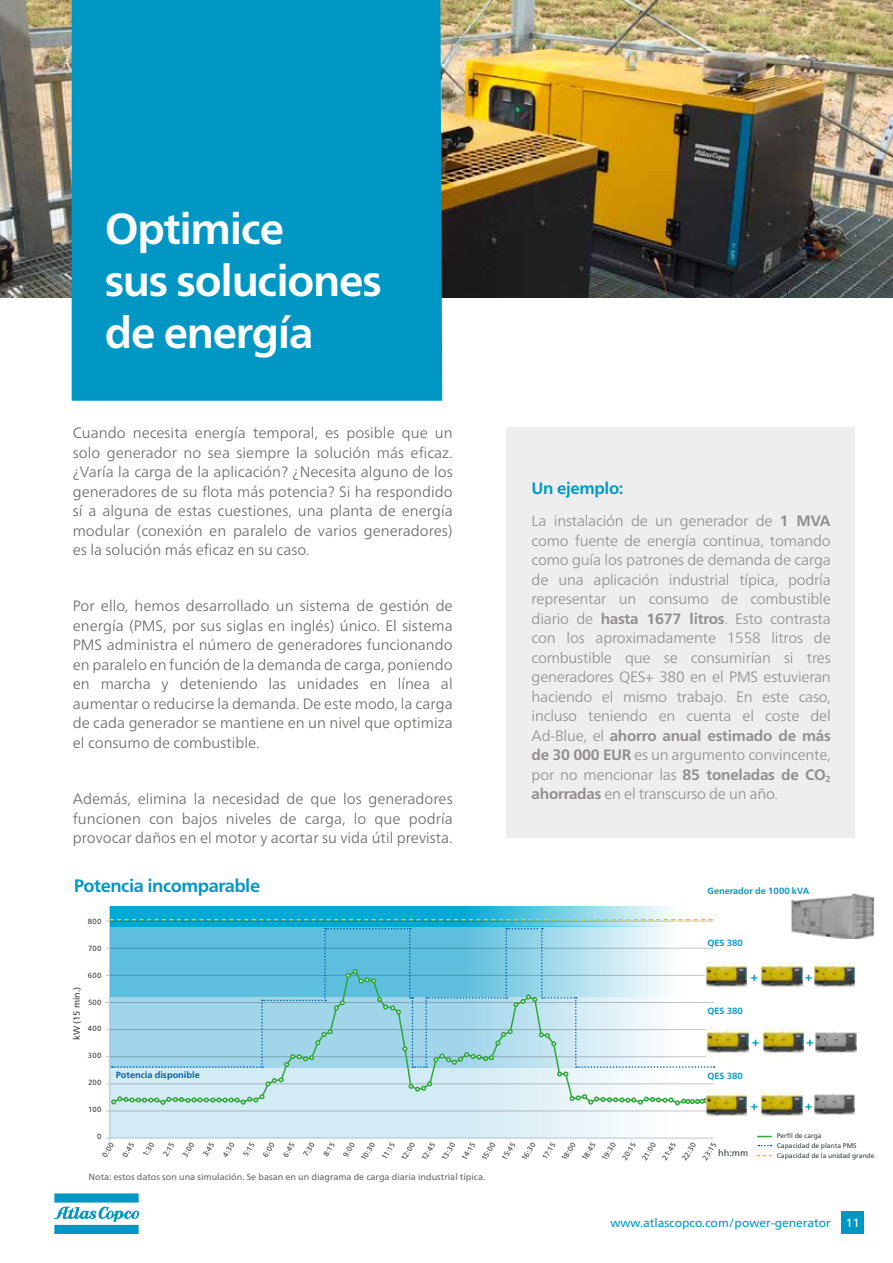
<style>
.page{position:relative;width:893px;height:1263px;background:#fff}
.page>*{position:absolute;margin:0;border:0;box-sizing:border-box;transform-origin:0 0}
.t1{font:700 43.5px/52.2px "Neue Frutiger World";letter-spacing:-.03em;color:#fff}
.t2{font:700 18px "Neue Frutiger World";letter-spacing:-.025em;color:#0097c4}
.t3{font:700 16.5px "Neue Frutiger World";letter-spacing:-.02em;color:#0097c4}
.t4{font:300 15px/19.5px "Neue Frutiger World";color:#686766;text-align:justify}
.t5{font:300 15px/19.5px "Neue Frutiger World";letter-spacing:-.015em;color:#8f8d8d;text-align:justify}
.t6{font:12px "Neue Frutiger World";color:#0097c4}
.t7{font:700 12px "Neue Frutiger World";color:#0097c4}
.t8{font:9px "Neue Frutiger World";color:#686766}
.t9{font:700 9px "Neue Frutiger World";color:#0097c4}
.t10{font:700 9px "Neue Frutiger World";color:#005da9}
.t11{font:9px "Neue Frutiger World";color:#373a3b}
.t12{font:7.5px "Neue Frutiger World";letter-spacing:.04em;color:#373a3b}
.t13{font:6.75px/10.1px "Neue Frutiger World";color:#373a3b}
.s1{font-weight:700}
.s2{color:#fff}
</style>
<div class="page">
<img style="left:0;top:0;width:893px;height:298px">
<div style="left:72px;top:0;width:370px;height:401px;background:#0097c4"></div>
<svg style="left:110px;top:1068px;width:564px;height:70px;background:#d9ecf4"></svg>
<svg style="left:110px;top:906px;width:564px;height:21px;background:#30b8d4"></svg>
<hr style="left:106px;top:1111px;width:608px;height:1px;background:#c6c6c6">
<hr style="left:106px;top:1083px;width:608px;height:1px;background:#c6c6c6">
<hr style="left:106px;top:1056px;width:608px;height:1px;background:#c6c6c6">
<hr style="left:106px;top:1029px;width:608px;height:1px;background:#c6c6c6">
<hr style="left:106px;top:1002px;width:608px;height:1px;background:#c6c6c6">
<hr style="left:106px;top:975px;width:608px;height:1px;background:#c6c6c6">
<hr style="left:106px;top:948px;width:608px;height:1px;background:#c6c6c6">
<hr style="left:106px;top:921px;width:608px;height:1px;background:#c6c6c6">
<hr style="left:109px;top:906px;width:1px;height:235px;background:#c6c6c6">
<hr style="left:106px;top:1138px;width:608px;height:1px;background:#c6c6c6">
<svg style="left:110px;top:919px;width:602px;height:1px"></svg>
<svg style="left:111px;top:928px;width:604px;height:177px;background:#a4d7e5"></svg>
<img style="left:790px;top:893px;width:85px;height:46px">
<svg style="left:757px;top:1136px;width:15px;height:1px"></svg>
<svg style="left:757px;top:1155px;width:15px;height:1px"></svg>
<img style="left:813px;top:962px;width:44px;height:28px">
<img style="left:761px;top:962px;width:43px;height:26px">
<img style="left:705px;top:962px;width:44px;height:28px">
<img style="left:815px;top:1031px;width:42px;height:22px">
<img style="left:762px;top:1027px;width:43px;height:29px">
<img style="left:707px;top:1027px;width:43px;height:29px">
<img style="left:814px;top:1093px;width:41px;height:22px">
<img style="left:761px;top:1091px;width:43px;height:29px">
<img style="left:707px;top:1091px;width:42px;height:29px">
<div style="left:506px;top:427px;width:348px;height:411px;background:#eee"></div>
<svg style="left:54px;top:1193px;width:85px;height:41px"></svg>
<div style="left:841px;top:1211px;width:23px;height:23px;background:#0097c4"></div>
<h1 class="t1" style="left:105px;top:202px;width:278px">Optimice<br>sus soluciones de energía</h1>
<p class="t4" style="left:73px;top:423px;width:381px">Cuando necesita energía temporal, es posible que un solo generador no sea siempre la solución más eficaz. ¿Varía la carga de la aplicación? ¿Necesita alguno de los generadores de su flota más potencia? Si ha respondido sí a alguna de estas cuestiones, una planta de energía modular (conexión en paralelo de varios generadores) es la solución más eficaz en su caso.</p>
<p class="t4" style="left:73px;top:596px;width:381px">Por ello, hemos desarrollado un sistema de gestión de energía (PMS, por sus siglas en inglés) único. El sistema PMS administra el número de generadores funcionando en paralelo en función de la demanda de carga, poniendo en marcha y deteniendo las unidades en línea al aumentar o reducirse la demanda. De este modo, la carga de cada generador se mantiene en un nivel que optimiza el consumo de combustible.</p>
<p class="t4" style="left:73px;top:789px;width:381px">Además, elimina la necesidad de que los generadores funcionen con bajos niveles de carga, lo que podría provocar daños en el motor y acortar su vida útil prevista.</p>
<p class="t2" style="left:74px;top:870px;width:188px">Potencia incomparable</p>
<p class="t3" style="left:532px;top:473px;width:93px">Un ejemplo:</p>
<p class="t5" style="left:532px;top:511px;width:301px">La instalación de un generador de <span class="s1">1 MVA </span>como fuente de energía continua, tomando como guía los patrones de demanda de carga de una aplicación industrial típica, podría representar un consumo de combustible diario de <span class="s1">hasta 1677 litros</span>. Esto contrasta con los aproximadamente 1558 litros de combustible que se consumirían si tres generadores QES+ 380 en el PMS estuvieran haciendo el mismo trabajo. En este caso, incluso teniendo en cuenta el coste del Ad-Blue, el <span class="s1">ahorro anual estimado de más de 30 000 EUR</span> es un argumento convincente, por no mencionar las <span class="s1">85 toneladas de CO</span><sub>2 </sub><span class="s1">ahorradas</span> en el transcurso de un año.</p>
<p class="t9" style="left:707px;top:883px;width:103px">Generador de 1000 kVA</p>
<p class="t12" style="left:88px;top:916px;width:15px">800</p>
<p class="t12" style="left:88px;top:942px;width:15px">700</p>
<p class="t12" style="left:88px;top:969px;width:15px">600</p>
<p class="t12" style="left:88px;top:996px;width:15px">500</p>
<p class="t12" style="left:88px;top:1023px;width:15px">400</p>
<p class="t12" style="left:88px;top:1050px;width:15px">300</p>
<p class="t12" style="left:88px;top:1076px;width:15px">200</p>
<p class="t12" style="left:88px;top:1103px;width:15px">100</p>
<p class="t12" style="left:97px;top:1130px;width:6px">0</p>
<p class="t9" style="left:707px;top:935px;width:37px">QES 380</p>
<p class="t7" style="left:751px;top:966px;width:9px">+</p>
<p class="t7" style="left:805px;top:966px;width:9px">+</p>
<p class="t11" style="left:69px;top:1040px;width:55px;rotate:-90deg">kW (15 min.)</p>
<p class="t9" style="left:707px;top:1003px;width:37px">QES 380</p>
<p class="t7" style="left:752px;top:1031px;width:9px">+</p>
<p class="t7" style="left:806px;top:1031px;width:9px">+</p>
<p class="t10" style="left:116px;top:1067px;width:85px">Potencia disponible</p>
<p class="t9" style="left:707px;top:1068px;width:37px">QES 380</p>
<p class="t7" style="left:751px;top:1095px;width:9px">+</p>
<p class="t7" style="left:805px;top:1095px;width:9px">+</p>
<p class="t13" style="left:777px;top:1131px;width:99px">Perfil de carga<br>Capacidad de planta PMS<br>Capacidad de la unidad grande</p>
<p class="t12" style="left:99px;top:1153px;width:17px;rotate:-58deg">0:00</p>
<p class="t12" style="left:119px;top:1153px;width:17px;rotate:-58deg">0:45</p>
<p class="t12" style="left:139px;top:1153px;width:17px;rotate:-58deg">1:30</p>
<p class="t12" style="left:160px;top:1152px;width:16px;rotate:-58deg">2:15</p>
<p class="t12" style="left:179px;top:1153px;width:17px;rotate:-58deg">3:00</p>
<p class="t12" style="left:200px;top:1153px;width:17px;rotate:-58deg">3:45</p>
<p class="t12" style="left:220px;top:1153px;width:17px;rotate:-58deg">4:30</p>
<p class="t12" style="left:240px;top:1152px;width:16px;rotate:-58deg">5:15</p>
<p class="t12" style="left:260px;top:1153px;width:17px;rotate:-58deg">6:00</p>
<p class="t12" style="left:280px;top:1153px;width:17px;rotate:-58deg">6:45</p>
<p class="t12" style="left:300px;top:1153px;width:17px;rotate:-58deg">7:30</p>
<p class="t12" style="left:320px;top:1152px;width:16px;rotate:-58deg">8:15</p>
<p class="t12" style="left:340px;top:1153px;width:17px;rotate:-58deg">9:00</p>
<p class="t12" style="left:358px;top:1157px;width:21px;rotate:-58deg">10:30</p>
<p class="t12" style="left:379px;top:1155px;width:20px;rotate:-58deg">11:15</p>
<p class="t12" style="left:398px;top:1157px;width:21px;rotate:-58deg">12:00</p>
<p class="t12" style="left:418px;top:1156px;width:21px;rotate:-58deg">12:45</p>
<p class="t12" style="left:438px;top:1156px;width:21px;rotate:-58deg">13:30</p>
<p class="t12" style="left:459px;top:1156px;width:20px;rotate:-58deg">14:15</p>
<p class="t12" style="left:478px;top:1157px;width:21px;rotate:-58deg">15:00</p>
<p class="t12" style="left:498px;top:1156px;width:21px;rotate:-58deg">15:45</p>
<p class="t12" style="left:518px;top:1157px;width:21px;rotate:-58deg">16:30</p>
<p class="t12" style="left:539px;top:1156px;width:20px;rotate:-58deg">17:15</p>
<p class="t12" style="left:558px;top:1157px;width:22px;rotate:-58deg">18:00</p>
<p class="t12" style="left:578px;top:1157px;width:21px;rotate:-58deg">18:45</p>
<p class="t12" style="left:599px;top:1157px;width:21px;rotate:-58deg">19:30</p>
<p class="t12" style="left:619px;top:1156px;width:21px;rotate:-58deg">20:15</p>
<p class="t12" style="left:639px;top:1157px;width:21px;rotate:-58deg">21:00</p>
<p class="t12" style="left:659px;top:1156px;width:21px;rotate:-58deg">21:45</p>
<p class="t12" style="left:679px;top:1157px;width:21px;rotate:-58deg">22:30</p>
<p class="t12" style="left:699px;top:1156px;width:21px;rotate:-58deg">23:15</p>
<p class="t11" style="left:718px;top:1145px;width:31px">hh:mm</p>
<p class="t8" style="left:88px;top:1170px;width:398px">Nota: estos datos son una simulación. Se basan en un diagrama de carga diaria industrial típica.</p>
<p class="t6" style="left:610px;top:1213px;width:251px">www.atlascopco.com/power-generator <span class="s2">11</span></p>
</div>
